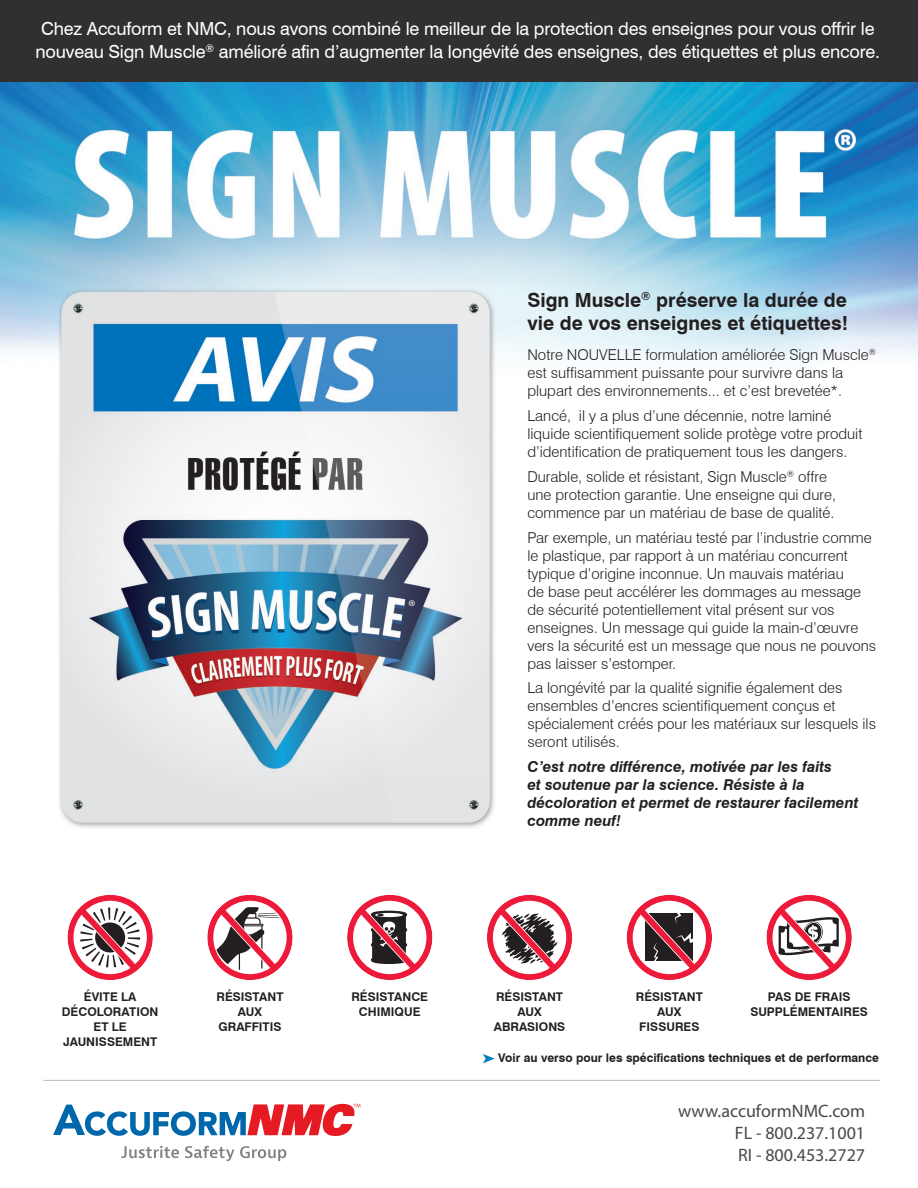
<style>
.page{position:relative;width:918px;height:1188px;background:#fff}
.page>*{position:absolute;margin:0;border:0;box-sizing:border-box;transform-origin:0 0}
.t1{font:700 19.5px/23.4px "Swiss 721 BT";color:#231f20}
.t2{font:18px/22.5px "Swiss 721 BT";letter-spacing:-.01em;color:#fff;text-align:center}
.t3{font:18px/21.6px "Myriad Pro";color:#484948;text-align:justify}
.t4{font:300 15px/18px "Swiss 721 BT";color:#231f20}
.t5{font:italic 700 15px/18px "Swiss 721 BT";color:#231f20}
.t6{font:700 12px/15px "Swiss 721 BT";color:#231f20;text-align:center}
</style>
<div class="page">
<svg style="left:121px;top:1146px;width:58px;height:12px"></svg>
<svg style="left:185px;top:1146px;width:49px;height:15px"></svg>
<svg style="left:240px;top:1146px;width:46px;height:15px"></svg>
<svg style="left:53px;top:1104px;width:307px;height:32px"></svg>
<hr style="left:43px;top:1080px;width:837px;height:1px;background:#bcbdc0">
<img style="left:0;top:81px;width:918px;height:747px">
<svg style="left:68px;top:895px;width:85px;height:85px"></svg>
<svg style="left:207px;top:895px;width:86px;height:85px"></svg>
<svg style="left:347px;top:895px;width:85px;height:85px"></svg>
<svg style="left:487px;top:895px;width:85px;height:85px"></svg>
<svg style="left:627px;top:895px;width:85px;height:85px"></svg>
<svg style="left:766px;top:895px;width:86px;height:85px"></svg>
<div style="left:0;top:0;width:918px;height:81px;background:#312f30"></div>
<p class="t2" style="left:36px;top:17px;width:846px">Chez Accuform et NMC, nous avons combiné le meilleur de la protection des enseignes pour vous offrir le nouveau Sign Muscle<sup>®</sup> amélioré afin d’augmenter la longévité des enseignes, des étiquettes et plus encore.</p>
<p class="t1" style="left:527px;top:288px;width:322px">Sign Muscle<sup>®</sup> préserve la durée de vie de vos enseignes et étiquettes!</p>
<p class="t4" style="left:527px;top:346px;width:350px">Notre NOUVELLE formulation améliorée Sign Muscle<sup>® </sup>est suffisamment puissante pour survivre dans la plupart des environnements... et c’est brevetée*.</p>
<p class="t4" style="left:527px;top:407px;width:337px">Lancé, il y a plus d’une décennie, notre laminé liquide scientifiquement solide protège votre produit d’identification de pratiquement tous les dangers.</p>
<p class="t4" style="left:527px;top:467px;width:310px">Durable, solide et résistant, Sign Muscle<sup>®</sup> offre une protection garantie. Une enseigne qui dure, commence par un matériau de base de qualité.</p>
<p class="t4" style="left:527px;top:528px;width:350px">Par exemple, un matériau testé par l’industrie comme le plastique, par rapport à un matériau concurrent typique d’origine inconnue. Un mauvais matériau<br>de base peut accélérer les dommages au message de sécurité potentiellement vital présent sur vos enseignes. Un message qui guide la main-d’œuvre vers la sécurité est un message que nous ne pouvons pas laisser s’estomper.</p>
<p class="t4" style="left:527px;top:679px;width:350px">La longévité par la qualité signifie également des ensembles d’encres scientifiquement conçus et spécialement créés pour les matériaux sur lesquels ils seront utilisés.</p>
<p class="t5" style="left:527px;top:758px;width:333px">C’est notre différence, motivée par les faits<br>et soutenue par la science. Résiste à la décoloration et permet de restaurer facilement comme neuf!</p>
<p class="t6" style="left:62px;top:989px;width:98px">ÉVITE LA<br>DÉCOLORATION<br>ET LE<br>JAUNISSEMENT</p>
<p class="t6" style="left:216px;top:989px;width:69px">RÉSISTANT<br>AUX<br>GRAFFITIS</p>
<p class="t6" style="left:351px;top:989px;width:78px">RÉSISTANCE<br>CHIMIQUE</p>
<p class="t6" style="left:494px;top:989px;width:73px">RÉSISTANT<br>AUX<br>ABRASIONS</p>
<p class="t6" style="left:636px;top:989px;width:69px">RÉSISTANT<br>AUX<br>FISSURES</p>
<p class="t6" style="left:750px;top:989px;width:119px">PAS DE FRAIS<br>SUPPLÉMENTAIRES</p>
<p class="t6" style="left:498px;top:1050px;width:382px">Voir au verso pour les spécifications techniques et de performance</p>
<p class="t3" style="left:735px;top:1101px;width:132px;text-indent:-57px">www.accuformNMC.com FL - 800.237.1001<br>RI - 800.453.2727</p>
</div>
